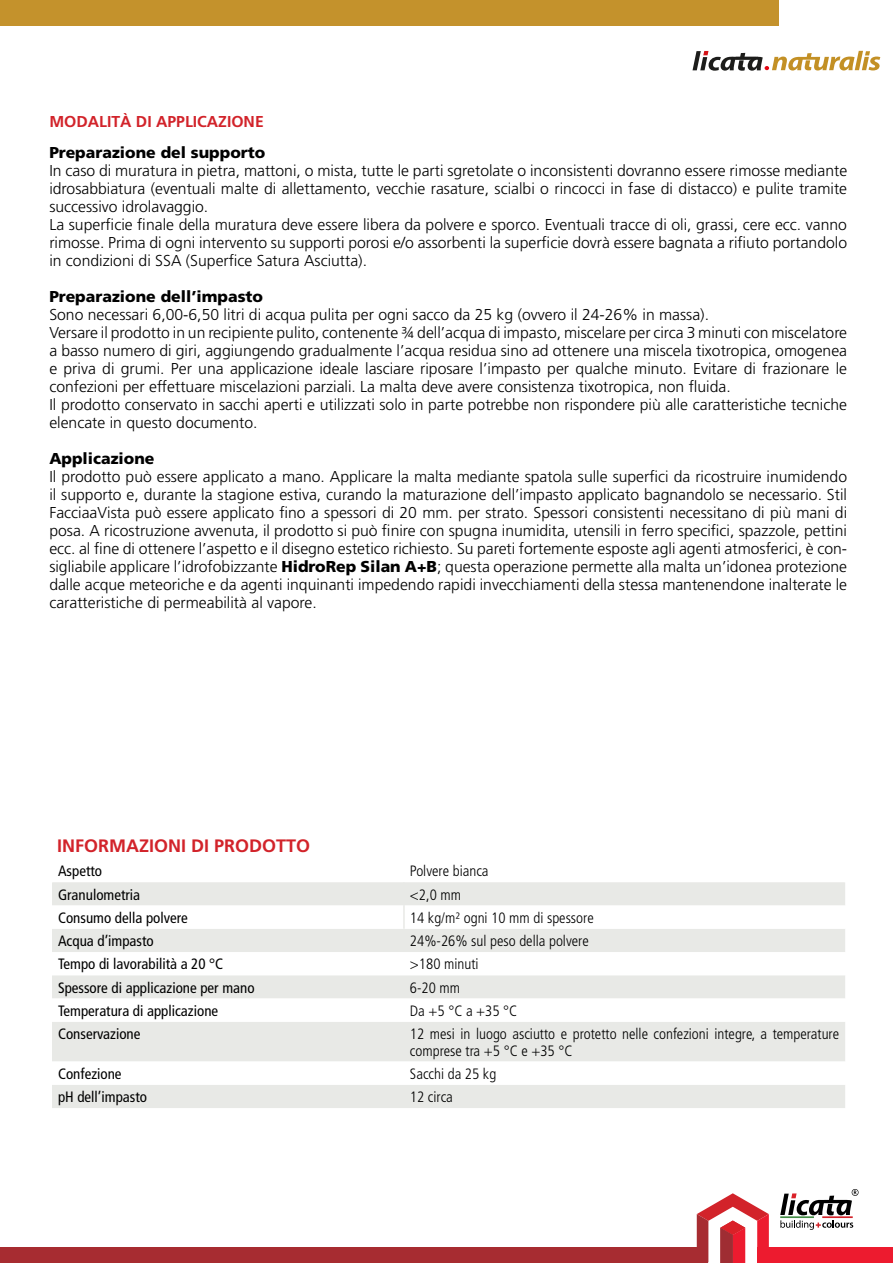
<style>
.page{position:relative;width:893px;height:1263px;background:#fff}
.page>*{position:absolute;margin:0;border:0;box-sizing:border-box;transform-origin:0 0}
.t1{font:700 18px "Frutiger";color:#d2232a}
.t2{font:300 15.75px/18px "Frutiger";color:#000}
.t3{font:900 15.75px "Frutiger";color:#000}
.t4{font:700 15.75px "Frutiger";color:#d2232a}
.t5{font:300 condensed 15px/16.5px "Frutiger";color:#000}
.t6{font:condensed 15px "Frutiger";color:#000}
.s1{font-weight:900}
</style>
<div class="page">
<svg style="left:697px;top:1193px;width:72px;height:70px"></svg>
<svg style="left:780px;top:1189px;width:78px;height:41px"></svg>
<div style="left:0;top:1248px;width:708px;height:15px;background:#a72c31"></div>
<div style="left:757px;top:1248px;width:136px;height:15px;background:#ed1b2f"></div>
<div style="left:0;top:0;width:779px;height:26px;background:#c4922c"></div>
<div style="left:52px;top:882px;width:793px;height:226px;background:#e8e9e6"></div>
<svg style="left:52px;top:905px;width:793px;height:180px;fill:#e8e9e6"></svg>
<svg style="left:52px;top:952px;width:793px;height:23px"></svg>
<hr style="left:403px;top:882px;width:2px;height:23px;background:#e8e9e6">
<hr style="left:403px;top:905px;width:2px;height:24px;background:#e8e9e6">
<svg style="left:692px;top:51px;width:188px;height:20px"></svg>
<p class="t4" style="left:49px;top:112px;width:48px">MODALIT</p>
<p class="t4" style="left:120px;top:112px;width:46px">À DI APPLICAZI</p>
<p class="t4" style="left:231px;top:112px;width:34px">ONE</p>
<p class="t3" style="left:49px;top:143px;width:217px">Preparazione del supporto</p>
<p class="t2" style="left:49px;top:162px;width:799px">In caso di muratura in pietra, mattoni, o mista, tutte le parti sgretolate o inconsistenti dovranno essere rimosse mediante idrosabbiatura (eventuali malte di allettamento, vecchie rasature, scialbi o rincocci in fase di distacco) e pulite tramite successivo idrolavaggio.<br>La superficie finale della muratura deve essere libera da polvere e sporco. Eventuali tracce di oli, grassi, cere ecc. vanno rimosse. Prima di ogni intervento su supporti porosi e/o assorbenti la superficie dovrà essere bagnata a rifiuto portandolo in condizioni di SSA (Superfice Satura Asciutta).</p>
<p class="t3" style="left:49px;top:287px;width:215px">Preparazione dell’impasto</p>
<p class="t2" style="left:49px;top:306px;width:799px">Sono necessari 6,00-6,50 litri di acqua pulita per ogni sacco da 25 kg (ovvero il 24-26% in massa).<br>Versare il prodotto in un recipiente pulito, contenente ¾ dell’acqua di impasto, miscelare per circa 3 minuti con miscelatore a basso numero di giri, aggiungendo gradualmente l’acqua residua sino ad ottenere una miscela tixotropica, omogenea e priva di grumi. Per una applicazione ideale lasciare riposare l’impasto per qualche minuto. Evitare di frazionare le confezioni per effettuare miscelazioni parziali. La malta deve avere consistenza tixotropica, non fluida.<br>Il prodotto conservato in sacchi aperti e utilizzati solo in parte potrebbe non rispondere più alle caratteristiche tecniche elencate in questo documento.</p>
<p class="t3" style="left:49px;top:449px;width:107px">Applicazione</p>
<p class="t2" style="left:49px;top:468px;width:799px;text-align:justify">Il prodotto può essere applicato a mano. Applicare la malta mediante spatola sulle superfici da ricostruire inumidendo il supporto e, durante la stagione estiva, curando la maturazione dell’impasto applicato bagnandolo se necessario. Stil FacciaaVista può essere applicato fino a spessori di 20 mm. per strato. Spessori consistenti necessitano di più mani di posa. A ricostruzione avvenuta, il prodotto si può finire con spugna inumidita, utensili in ferro specifici, spazzole, pettini ecc. al fine di ottenere l’aspetto e il disegno estetico richiesto. Su pareti fortemente esposte agli agenti atmosferici, è con&shy;sigliabile applicare l’idrofobizzante <span class="s1">HidroRep Silan A+B</span>; questa operazione permette alla malta un’idonea protezione dalle acque meteoriche e da agenti inquinanti impedendo rapidi invecchiamenti della stessa mantenendone inalterate le caratteristiche di permeabilità al vapore.</p>
<p class="t1" style="left:57px;top:835px;width:193px">INFORMAZIONI DI PRODO</p>
<p class="t1" style="left:276px;top:835px;width:34px">TTO</p>
<p class="t6" style="left:58px;top:862px;width:46px">Aspetto</p>
<p class="t5" style="left:410px;top:863px;width:80px">Polvere bianca</p>
<p class="t6" style="left:58px;top:885px;width:84px">Granulometria</p>
<p class="t5" style="left:410px;top:886px;width:53px">&lt;2,0 mm</p>
<p class="t6" style="left:58px;top:909px;width:131px">Consumo della polvere</p>
<p class="t5" style="left:410px;top:909px;width:185px">14 kg/m² ogni 10 mm di spessore</p>
<p class="t6" style="left:58px;top:932px;width:97px">Acqua d’impasto</p>
<p class="t5" style="left:410px;top:933px;width:180px">24%-26% sul peso della polvere</p>
<p class="t6" style="left:58px;top:955px;width:167px">Tempo di lavorabilità a 20 °C</p>
<p class="t5" style="left:410px;top:956px;width:70px">&gt;180 minuti</p>
<p class="t6" style="left:58px;top:978px;width:198px">Spessore di applicazione per mano</p>
<p class="t5" style="left:410px;top:979px;width:52px">6-20 mm</p>
<p class="t6" style="left:58px;top:1002px;width:162px">Temperatura di applicazione</p>
<p class="t5" style="left:410px;top:1002px;width:109px">Da +5 °C a +35 °C</p>
<p class="t6" style="left:58px;top:1025px;width:84px">Conservazione</p>
<p class="t5" style="left:410px;top:1026px;width:431px">12 mesi in luogo asciutto e protetto nelle confezioni integre, a temperature comprese tra +5 °C e +35 °C</p>
<p class="t6" style="left:58px;top:1065px;width:65px">Confezione</p>
<p class="t5" style="left:410px;top:1065px;width:88px">Sacchi da 25 kg</p>
<p class="t6" style="left:58px;top:1088px;width:91px">pH dell’impasto</p>
<p class="t5" style="left:410px;top:1089px;width:44px">12 circa</p>
</div>
